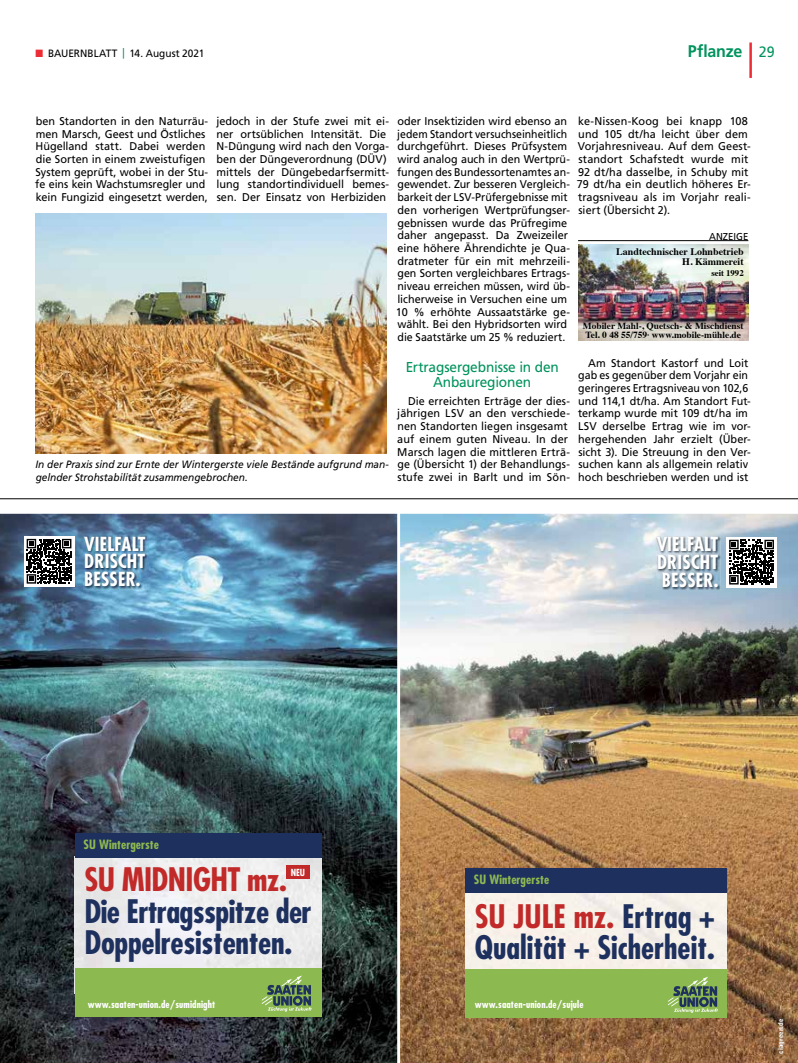
<style>
.page{position:relative;width:798px;height:1063px;background:#fff}
.page>*{position:absolute;margin:0;border:0;box-sizing:border-box;transform-origin:0 0}
.t1{font:700 condensed 31.5px/31.5px "Futura";letter-spacing:-.01em;color:#1e305e}
.t2{font:700 condensed 31.5px "Futura";letter-spacing:-.02em;color:#c12a29}
.t3{font:700 condensed 18.88px/17.9px "Futura";letter-spacing:.01em;color:#fff;text-align:justify}
.t4{font:700 16.88px "Frutiger LT Std";letter-spacing:-.015em;color:#00935d;scale:.95 1}
.t5{font:14.38px/15px "Frutiger LT Std";letter-spacing:-.01em;color:#00935d;text-align:center;scale:.95 1}
.t6{font:700 condensed 12.5px "Futura";letter-spacing:.005em;color:#8db951}
.t7{font:11.25px/12.8px "Frutiger LT Std";color:#000}
.t8{font:11.25px/12.8px "Frutiger LT Std";color:#000;scale:.96 1}
.t9{font:italic 10.62px/12.8px "Frutiger LT Std";color:#000;scale:.95 1}
.t10{font:10.62px "Frutiger LT Std";color:#000;scale:.95 1}
.t11{font:700 condensed 10px "Futura";letter-spacing:.01em;color:#fff}
.t12{font:700 10px/10px "Times";color:#000;text-align:right}
.t13{font:10px "Frutiger LT Std";letter-spacing:.005em;color:#000;scale:.95 1}
.t14{font:700 condensed 9.5px "Futura";color:#fff}
.t15{font:700 9.38px/8.8px "Times";color:#000}
.t16{font:700 8.75px "Times";color:#000}
.t17{font:900 6.88px "Bell Gothic";color:#fff}
.s1{color:#ec2d35}
.s2{color:#00935d}
.s3{font-weight:400;font-size:15px}
.s4{color:#c12a29}
</style>
<div class="page">
<img style="left:0;top:514px;width:397px;height:549px">
<img style="left:400px;top:514px;width:397px;height:549px">
<img style="left:75px;top:858px;width:247px;height:136px">
<div style="left:75px;top:968px;width:246px;height:49px;background:#8db951"></div>
<svg style="left:261px;top:975px;width:50px;height:37px"></svg>
<div style="left:75px;top:833px;width:247px;height:25px;background:#1e305e"></div>
<div style="left:286px;top:865px;width:23px;height:14px;background:#c12a29"></div>
<div style="left:465px;top:893px;width:261px;height:77px;background:#f7f1e9"></div>
<div style="left:465px;top:970px;width:261px;height:48px;background:#8db951"></div>
<svg style="left:668px;top:977px;width:49px;height:36px"></svg>
<div style="left:465px;top:869px;width:261px;height:24px;background:#1e305e"></div>
<img style="left:655px;top:536px;width:65px;height:54px">
<svg style="left:726px;top:537px;width:50px;height:50px"></svg>
<svg style="left:728px;top:540px;width:45px;height:45px"></svg>
<img style="left:83px;top:535px;width:65px;height:54px">
<svg style="left:24px;top:536px;width:50px;height:50px"></svg>
<svg style="left:27px;top:539px;width:44px;height:45px"></svg>
<img style="left:578px;top:245px;width:170px;height:95px">
<hr style="left:749px;top:43px;width:2px;height:35px;background:#ec2d35">
<img style="left:35px;top:214px;width:351px;height:240px">
<hr style="left:0;top:498px;width:797px;height:1px;background:#000">
<hr style="left:578px;top:240px;width:170px;height:1px;background:#000">
<p class="t10" style="left:35px;top:47px;width:179px"><span class="s1">■</span> BAUERNBLATT <span class="s2">|</span> 14. August 2021</p>
<h3 class="t4" style="left:687px;top:41px;width:93px">Pflanze <span class="s3">29</span></h3>
<p class="t7" style="left:35px;top:115px;width:174px">ben Standorten in den Naturräu&shy;men Marsch, Geest und Östliches<br>Hügelland statt. Dabei werden die Sorten in einem zweistufigen<br>System geprüft, wobei in der Stu&shy;fe eins kein Wachstumsregler und kein Fungizid eingesetzt werden,</p>
<p class="t7" style="left:216px;top:115px;width:174px">jedoch in der Stufe zwei mit ei&shy;ner ortsüblichen Intensität. Die<br>N-Düngung wird nach den Vorga&shy;ben der Düngeverordnung (DÜV) mittels der Düngebedarfsermitt&shy;lung standortindividuell bemes&shy;sen. Der Einsatz von Herbiziden</p>
<p class="t8" style="left:396px;top:115px;width:183px">oder Insektiziden wird ebenso an jedem Standort versuchseinheitlich durchgeführt. Dieses Prüfsystem wird analog auch in den Wertprü&shy;fungen des Bundessortenamtes an&shy;gewendet. Zur besseren Vergleich&shy;barkeit der LSV-Prüfergebnisse mit den vorherigen Wertprüfungser&shy;gebnissen wurde das Prüfregime daher angepasst. Da Zweizeiler eine höhere Ährendichte je Qua&shy;dratmeter für ein mit mehrzeili&shy;gen Sorten vergleichbares Ertrags&shy;niveau erreichen müssen, wird üb&shy;licherweise in Versuchen eine um 10 % erhöhte Aussaatstärke ge&shy;wählt. Bei den Hybridsorten wird die Saatstärke um 25 % reduziert.</p>
<p class="t5" style="left:405px;top:360px;width:163px">Ertragsergebnisse in den<br>Anbauregionen</p>
<p class="t8" style="left:397px;top:394px;width:181px;text-indent:11px">Die erreichten Erträge der dies&shy;jährigen LSV an den verschiede&shy;nen Standorten liegen insgesamt auf einem guten Niveau. In der<br>Marsch lagen die mittleren Erträ&shy;ge (Übersicht 1) der Behandlungs&shy;stufe zwei in Barlt und im Sön-</p>
<p class="t7" style="left:576px;top:115px;width:175px">ke-Nissen-Koog bei knapp 108 und 105 dt/ha leicht über dem<br>Vorjahresniveau. Auf dem Geest&shy;standort Schafstedt wurde mit<br>92 dt/ha dasselbe, in Schuby mit<br>79 dt/ha ein deutlich höheres Er&shy;tragsniveau als im Vorjahr reali&shy;siert (Übersicht 2).</p>
<p class="t13" style="left:708px;top:230px;width:43px">ANZEIGE</p>
<p class="t12" style="left:616px;top:246px;width:129px">Landtechnischer Lohnbetrieb<br>H. Kämmereit</p>
<p class="t16" style="left:711px;top:265px;width:34px">seit 1992</p>
<p class="t15" style="left:582px;top:320px;width:162px">Mobiler Mahl-, Quetsch- &amp; Mischdienst<br>Tel. 0 48 55/759· www.mobile-mühle.de</p>
<p class="t7" style="left:578px;top:356px;width:174px;text-indent:10px">Am Standort Kastorf und Loit gab es gegenüber dem Vorjahr ein geringeres Ertragsniveau von 102,6 und 114,1 dt/ha. Am Standort Fut&shy;terkamp wurde mit 109 dt/ha im<br>LSV derselbe Ertrag wie im vor&shy;hergehenden Jahr erzielt (Über&shy;sicht 3). Die Streuung in den Ver&shy;suchen kann als allgemein relativ hoch beschrieben werden und ist</p>
<p class="t9" style="left:35px;top:458px;width:373px">In der Praxis sind zur Ernte der Wintergerste viele Bestände aufgrund man&shy;gelnder Strohstabilität zusammengebrochen.</p>
<h2 class="t3" style="left:84px;top:535px;width:63px">VIELFALT DRISCHT BESSER.</h2>
<p class="t6" style="left:84px;top:836px;width:77px">SU Wintergerste</p>
<h1 class="t2" style="left:84px;top:860px;width:204px">SU MIDNIGHT mz.</h1>
<h1 class="t1" style="left:84px;top:896px;width:228px">Die Ertragsspitze der<br>Doppelresistenten.</h1>
<p class="t14" style="left:290px;top:867px;width:16px">NEU</p>
<p class="t11" style="left:88px;top:998px;width:129px">www.saaten-union.de/sumidnight</p>
<h2 class="t3" style="left:656px;top:536px;width:63px">VIELFALT DRISCHT BESSER.</h2>
<p class="t6" style="left:473px;top:872px;width:77px">SU Wintergerste</p>
<h1 class="t1" style="left:474px;top:900px;width:241px"><span class="s4">SU JULE mz.</span> Ertrag +<br>Qualität + Sicherheit.</h1>
<p class="t11" style="left:474px;top:998px;width:110px">www.saaten-union.de/sujule</p>
<p class="t17" style="left:776px;top:1053px;width:37px;rotate:-90deg">ciagreen.de</p>
</div>
